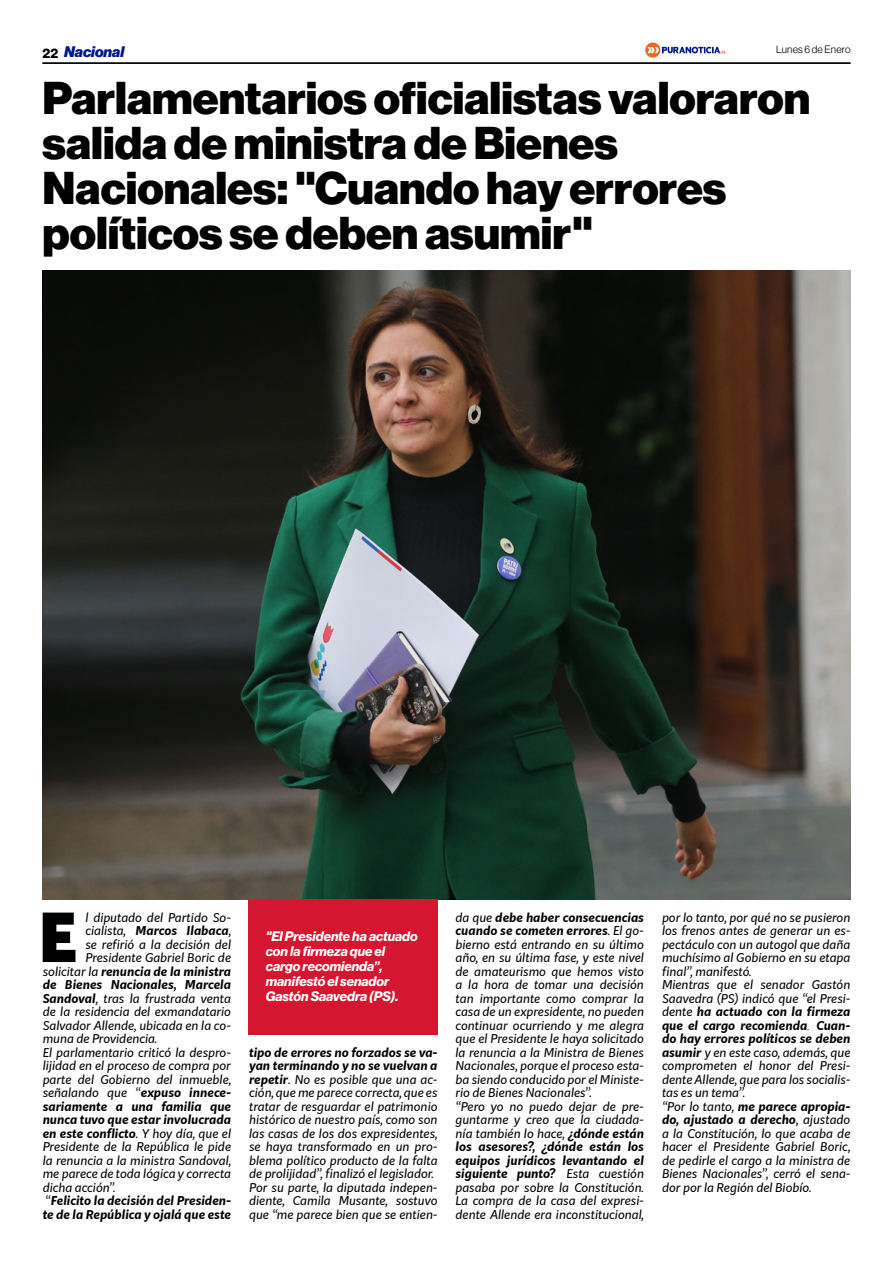
<style>
.page{position:relative;width:893px;height:1263px;background:#fff}
.page>*{position:absolute;margin:0;border:0;box-sizing:border-box;transform-origin:0 0}
.t1{font:900 66.3px "Kit Sans";color:#000}
.t2{font:900 45px/45px "Neue Haas Display";color:#000}
.t3{font:italic 900 15px "Neue Haas Display";color:#00178a}
.t4{font:italic 700 13.5px/15px "Neue Haas Display";color:#fff}
.t5{font:13.5px "N Haas Grotesk DS Pro 75 Bd";color:#000}
.t6{font:italic 12px/13.5px "Kit Sans";color:#000}
.t7{font:italic 700 12px "Kit Sans";color:#000}
.t8{font:10.5px "N Haas Grotesk DS Pro 45 Lt";letter-spacing:.02em;color:#000}
.s1{font-weight:400}
.s2{font-weight:700}
.s3{font-family:"Times New Roman"}
</style>
<div class="page">
<hr style="left:43px;top:63px;width:807px;height:1px;background:#000">
<svg style="left:645px;top:43px;width:81px;height:15px"></svg>
<img style="left:43px;top:270px;width:807px;height:630px">
<div style="left:249px;top:900px;width:189px;height:135px;background:#d41630"></div>
<p class="t3" style="left:64px;top:43px;width:62px">Nacional</p>
<p class="t8" style="left:776px;top:44px;width:76px">Lunes 6 de Enero</p>
<p class="t5" style="left:43px;top:45px;width:17px">22</p>
<h2 class="t2" style="left:43px;top:77px;width:769px">Parlamentarios oficialistas valoraron salida de ministra de Bienes<br>Nacionales: "Cuando hay errores políticos se deben asumir"</h2>
<h1 class="t1" style="left:39px;top:877px;width:40px">E</h1>
<p class="t6" style="left:85px;top:910px;width:147px">l diputado del Partido So-</p>
<p class="t7" style="left:85px;top:920px;width:147px"><span class="s1">cialista,</span> Marcos Ilabaca<span class="s1">,</span></p>
<p class="t6" style="left:85px;top:937px;width:147px">se refirió a la decisión del</p>
<p class="t6" style="left:85px;top:950px;width:147px">Presidente Gabriel Boric de</p>
<p class="t7" style="left:43px;top:961px;width:190px"><span class="s1">solicitar la</span> renuncia de la ministra</p>
<p class="t7" style="left:43px;top:974px;width:190px">de Bienes Nacionales, Marcela</p>
<p class="t6" style="left:43px;top:991px;width:190px"><span class="s2">Sandoval</span>, tras la frustrada venta</p>
<p class="t6" style="left:43px;top:1004px;width:190px">de la residencia del exmandatario</p>
<p class="t6" style="left:43px;top:1018px;width:190px">Salvador Allende, ubicada en la co-</p>
<p class="t6" style="left:43px;top:1031px;width:116px">muna de Providencia.</p>
<p class="t6" style="left:43px;top:1045px;width:190px">El parlamentario criticó la despro-</p>
<p class="t6" style="left:43px;top:1058px;width:190px">lijidad en el proceso de compra por</p>
<p class="t6" style="left:43px;top:1072px;width:190px">parte del Gobierno del inmueble,</p>
<p class="t6" style="left:43px;top:1085px;width:190px">señalando que “<span class="s2">expuso innece-</span></p>
<p class="t7" style="left:43px;top:1096px;width:190px">sariamente a una familia que</p>
<p class="t7" style="left:43px;top:1109px;width:190px">nunca tuvo que estar involucrada</p>
<p class="t7" style="left:43px;top:1123px;width:190px">en este conflicto<span class="s1">. Y hoy día, que el</span></p>
<p class="t6" style="left:43px;top:1139px;width:190px">Presidente de la República le pide</p>
<p class="t6" style="left:43px;top:1153px;width:190px">la renuncia a la ministra Sandoval,</p>
<p class="t6" style="left:43px;top:1166px;width:190px">me parece de toda lógica y correcta</p>
<p class="t6" style="left:43px;top:1180px;width:75px">dicha acción”.</p>
<p class="t7" style="left:45px;top:1190px;width:187px"><span class="s1">“</span>Felicito la decisión del Presiden-</p>
<p class="t7" style="left:43px;top:1204px;width:190px">te de la República y ojalá que este</p>
<p class="t4" style="left:266px;top:929px;width:153px">"El Presidente ha actuado con la firmeza que el cargo recomienda”, manifestó el senador<br>Gastón Saavedra (PS).</p>
<p class="t6" style="left:249px;top:1045px;width:190px"><span class="s2">tipo de errores no forzados se va&shy;yan terminando y no se vuelvan a repetir</span>. No es posible que una ac&shy;ción, que me parece correcta, que es tratar de resguardar el patrimonio histórico de nuestro país, como son las casas de los dos expresidentes, se haya transformado en un pro&shy;blema político producto de la falta de prolijidad”, finalizó el legislador.<br>Por su parte, la diputada indepen&shy;diente, Camila Musante, sostuvo que “me parece bien que se entien-</p>
<p class="t6" style="left:456px;top:910px;width:190px">da que <span class="s2">debe haber consecuencias cuando se cometen errores</span>. El go&shy;bierno está entrando en su último año, en su última fase, y este nivel de amateurismo que hemos visto a la hora de tomar una decisión tan importante como comprar la casa de un expresidente, no pueden continuar ocurriendo y me alegra que el Presidente le haya solicitado la renuncia a la Ministra de Bienes<br>Nacionales, porque el proceso esta&shy;ba siendo conducido por el Ministe&shy;rio de Bienes Nacionales”.<br>“Pero yo no puedo dejar de pre&shy;guntarme y creo que la ciudada&shy;nía también lo hace, <span class="s2">¿dónde están los asesores?, ¿dónde están los equipos jurídicos levantando el siguiente punto?</span> Esta cuestión pasaba por sobre la Constitución.<br>La compra de la casa del expresi&shy;dente Allende era inconstitucional,</p>
<p class="t6" style="left:662px;top:910px;width:190px">por lo tanto, por qué no se pusieron los frenos antes de generar un es&shy;pectáculo con un autogol que daña muchísimo al Gobierno en su etapa final”, manifestó.<br>Mientras que el senador Gastón<br>Saavedra (PS) indicó que “el Presi&shy;dente <span class="s2">ha actuado con la firmeza que el cargo recomienda</span><span class="s3">.</span> <span class="s2">Cuan&shy;do hay errores políticos se deben asumir</span> y en este caso, además, que comprometen el honor del Presi&shy;dente Allende, que para los socialis&shy;tas es un tema”.<br>“Por lo tanto, <span class="s2">me parece apropia&shy;do, ajustado a derecho</span>, ajustado a la Constitución, lo que acaba de hacer el Presidente Gabriel Boric, de pedirle el cargo a la ministra de<br>Bienes Nacionales”, cerró el sena&shy;dor por la Región del Biobío.</p>
</div>
